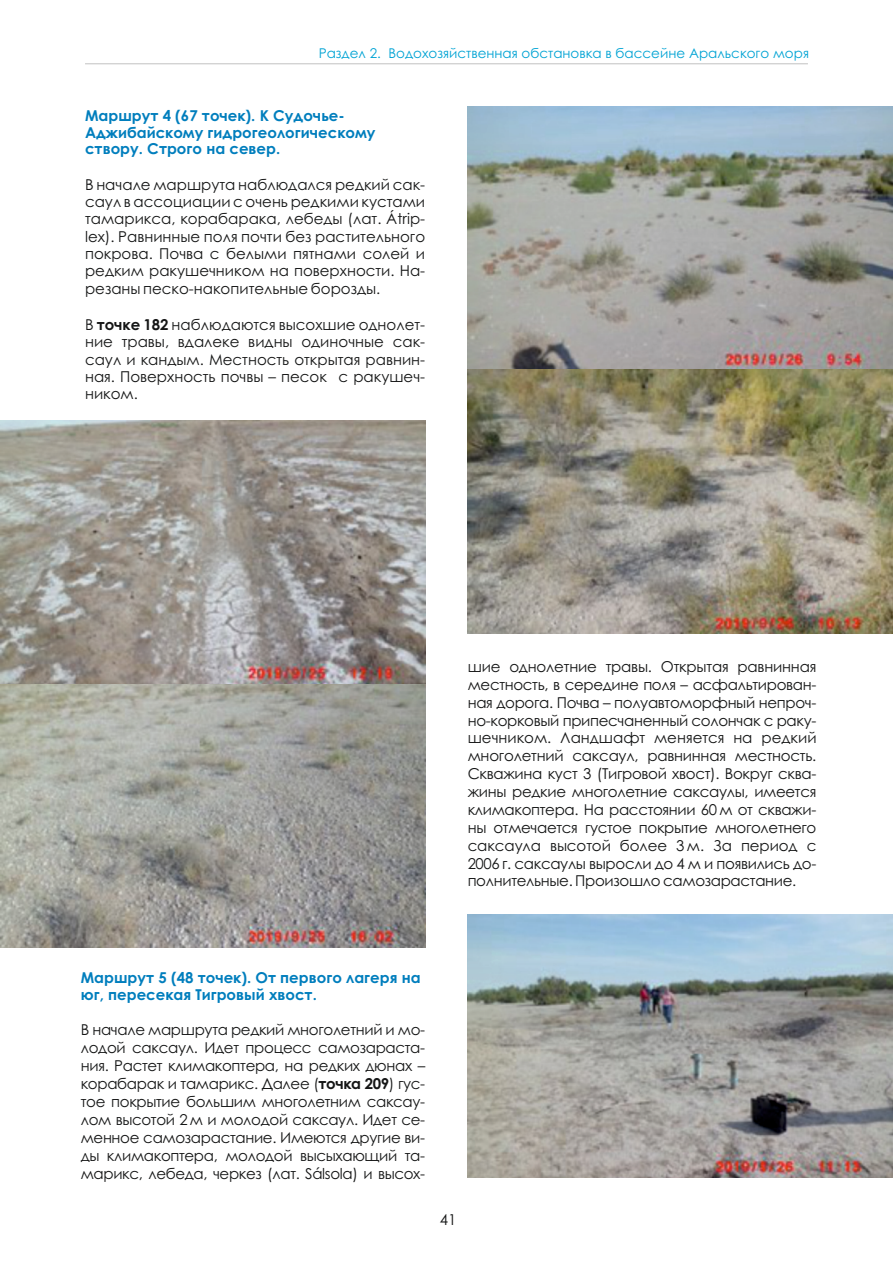
<style>
.page{position:relative;width:893px;height:1263px;background:#fff}
.page>*{position:absolute;margin:0;border:0;box-sizing:border-box;transform-origin:0 0}
.t1{font:15px/17.9px "Century Gothic";color:#151616;text-align:justify}
.t2{font:700 15px/16.4px "Century Gothic";color:#007ebd}
.t3{font:13.5px "Century Gothic";color:#00a3d4}
.s1{font-weight:700}
</style>
<div class="page">
<hr style="left:85px;top:63px;width:723px;height:1px;background:#c5c5c5">
<img style="left:0;top:420px;width:425px;height:528px">
<img style="left:468px;top:106px;width:425px;height:528px">
<img style="left:468px;top:914px;width:425px;height:264px">
<p class="t3" style="left:319px;top:48px;width:492px">Раздел 2. Водохозяйственная обстановка в бассейне Аральского моря</p>
<p class="t2" style="left:85px;top:109px;width:292px">Маршрут 4 (67 точек). К Судочье-<br>Аджибайскому гидрогеологическому створу. Строго на север.</p>
<p class="t1" style="left:85px;top:177px;width:342px;line-height:17.4px">В начале маршрута наблюдался редкий сак&shy;саул в ассоциации с очень редкими кустами тамарикса, корабарака, лебеды (лат. Átrip&shy;lex). Равнинные поля почти без растительного покрова. Почва с белыми пятнами солей и редким ракушечником на поверхности. На&shy;резаны песко-накопительные борозды.</p>
<p class="t1" style="left:85px;top:317px;width:342px;line-height:17.4px">В <span class="s1">точке 182</span> наблюдаются высохшие однолет&shy;ние травы, вдалеке видны одиночные сак&shy;саул и кандым. Местность открытая равнин&shy;ная. Поверхность почвы – песок с ракушеч&shy;ником.</p>
<p class="t1" style="left:468px;top:659px;width:350px">шие однолетние травы. Открытая равнинная местность, в середине поля – асфальтирован&shy;ная дорога. Почва – полуавтоморфный непроч&shy;но-корковый припесчаненный солончак с раку&shy;шечником. Ландшафт меняется на редкий многолетний саксаул, равнинная местность.<br>Скважина куст 3 (Тигровой хвост). Вокруг сква&shy;жины редкие многолетние саксаулы, имеется климакоптера. На расстоянии 60 м от скважи&shy;ны отмечается густое покрытие многолетнего саксаула высотой более 3 м. За период с 2006 г. саксаулы выросли до 4 м и появились до&shy;полнительные. Произошло самозарастание.</p>
<p class="t2" style="left:81px;top:971px;width:341px">Маршрут 5 (48 точек). От первого лагеря на юг, пересекая Тигровый хвост.</p>
<p class="t1" style="left:81px;top:1022px;width:346px">В начале маршрута редкий многолетний и мо&shy;лодой саксаул. Идет процесс самозараста&shy;ния. Растет климакоптера, на редких дюнах – корабарак и тамарикс. Далее (<span class="s1">точка 209</span>) гус&shy;тое покрытие большим многолетним саксау&shy;лом высотой 2 м и молодой саксаул. Идет се&shy;менное самозарастание. Имеются другие ви&shy;ды климакоптера, молодой высыхающий та&shy;марикс, лебеда, черкез (лат. Sálsola) и высох-</p>
<p class="t1" style="left:440px;top:1212px;width:18px">41</p>
</div>
